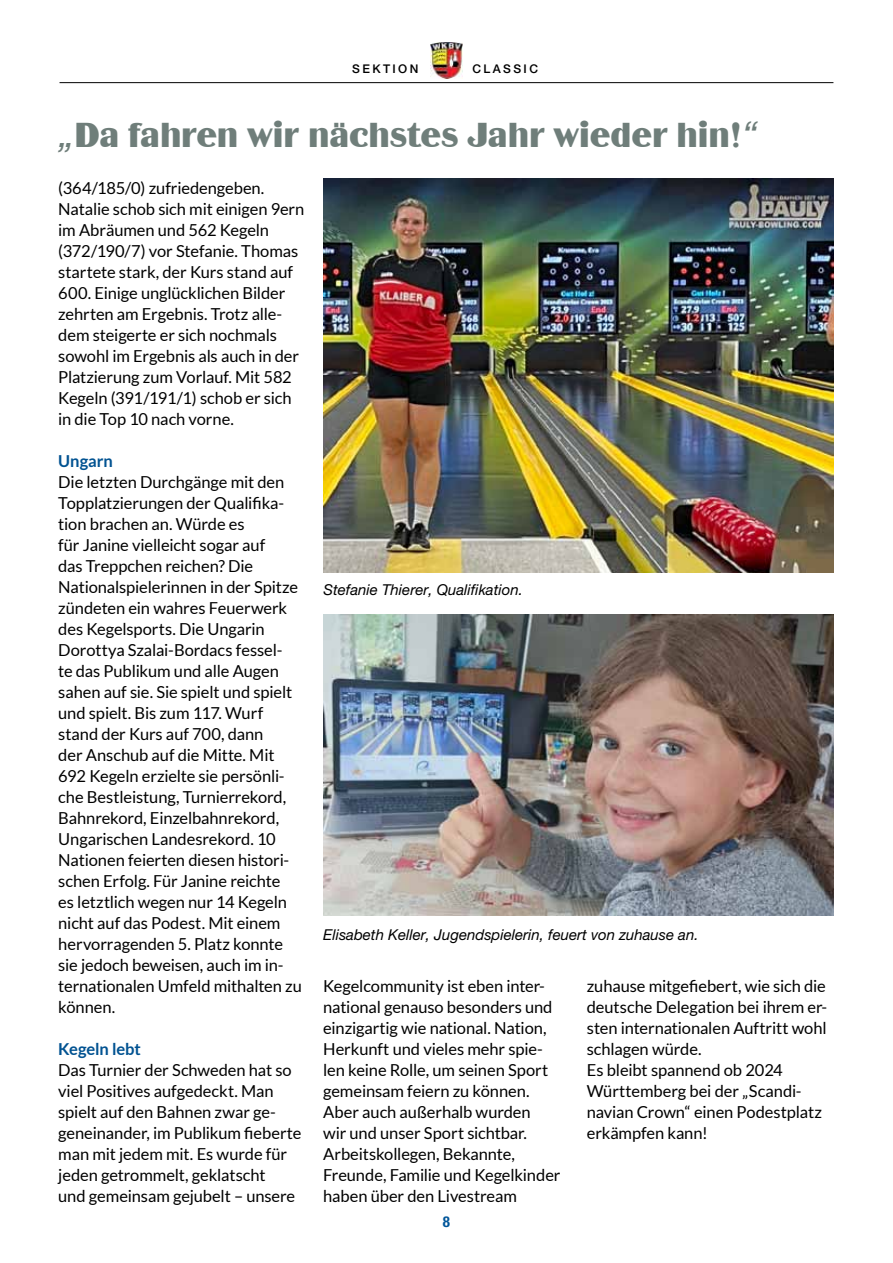
<style>
.page{position:relative;width:893px;height:1263px;background:#fff}
.page>*{position:absolute;margin:0;border:0;box-sizing:border-box;transform-origin:0 0}
.t1{font:36px "Binner D";color:#6f7e7a}
.t2{font:16.5px/21px "Lato";letter-spacing:-.005em;color:#000}
.t3{font:700 16.5px "Lato";letter-spacing:-.005em;color:#005291}
.t4{font:italic 15px "Helvetica Neue LT Pro";color:#000}
.t5{font:700 condensed 15px "Helvetica Neue LT Pro";color:#00569a}
.t6{font:500 12px "Helvetica Neue LT Pro";letter-spacing:.2em;color:#000}
.s1{font-family:"Helvetica Neue LT Pro";font-style:italic}
</style>
<div class="page">
<hr style="left:60px;top:82px;width:773px;height:1px;background:#000">
<img style="left:431px;top:43px;width:31px;height:36px">
<img style="left:323px;top:614px;width:510px;height:301px">
<img style="left:323px;top:179px;width:511px;height:393px">
<p class="t6" style="left:352px;top:62px;width:68px">SEKTION</p>
<p class="t6" style="left:472px;top:62px;width:67px">CLASSIC</p>
<h1 class="t1" style="left:60px;top:115px;width:699px"><span class="s1">„</span>Da fahren wir nächstes Jahr wieder hin!<span class="s1">“</span></h1>
<p class="t2" style="left:58px;top:177px;width:248px">(364/185/0) zufriedengeben.<br>Natalie schob sich mit einigen 9ern im Abräumen und 562 Kegeln (372/190/7) vor Stefanie. Thomas startete stark, der Kurs stand auf<br>600. Einige unglücklichen Bilder zehrten am Ergebnis. Trotz alle&shy;dem steigerte er sich nochmals sowohl im Ergebnis als auch in der<br>Platzierung zum Vorlauf. Mit 582<br>Kegeln (391/191/1) schob er sich in die Top 10 nach vorne.</p>
<p class="t3" style="left:58px;top:452px;width:56px">Ungarn</p>
<p class="t2" style="left:58px;top:472px;width:245px">Die letzten Durchgänge mit den<br>Topplatzierungen der Qualifika&shy;tion brachen an. Würde es<br>für Janine vielleicht sogar auf<br>das Treppchen reichen? Die<br>Nationalspielerinnen in der Spitze zündeten ein wahres Feuerwerk des Kegelsports. Die Ungarin<br>Dorottya Szalai-Bordacs fessel-<br>te das Publikum und alle Augen sahen auf sie. Sie spielt und spielt und spielt. Bis zum 117. Wurf stand der Kurs auf 700, dann<br>der Anschub auf die Mitte. Mit<br>692 Kegeln erzielte sie persönli&shy;che Bestleistung, Turnierrekord,<br>Bahnrekord, Einzelbahnrekord,<br>Ungarischen Landesrekord. 10<br>Nationen feierten diesen histori&shy;schen Erfolg. Für Janine reichte<br>es letztlich wegen nur 14 Kegeln nicht auf das Podest. Mit einem hervorragenden 5. Platz konnte sie jedoch beweisen, auch im in&shy;ternationalen Umfeld mithalten zu können.</p>
<p class="t3" style="left:58px;top:1040px;width:84px">Kegeln lebt</p>
<p class="t2" style="left:58px;top:1060px;width:245px">Das Turnier der Schweden hat so viel Positives aufgedeckt. Man spielt auf den Bahnen zwar ge&shy;geneinander, im Publikum fieberte man mit jedem mit. Es wurde für jeden getrommelt, geklatscht<br>und gemeinsam gejubelt – unsere</p>
<p class="t4" style="left:323px;top:581px;width:201px">Stefanie Thierer, Qualifikation.</p>
<p class="t4" style="left:323px;top:925px;width:377px">Elisabeth Keller, Jugendspielerin, feuert von zuhause an.</p>
<p class="t2" style="left:323px;top:975px;width:239px">Kegelcommunity ist eben inter&shy;national genauso besonders und einzigartig wie national. Nation,<br>Herkunft und vieles mehr spie&shy;len keine Rolle, um seinen Sport gemeinsam feiern zu können.<br>Aber auch außerhalb wurden<br>wir und unser Sport sichtbar.<br>Arbeitskollegen, Bekannte,<br>Freunde, Familie und Kegelkinder haben über den Livestream</p>
<p class="t2" style="left:587px;top:976px;width:242px">zuhause mitgefiebert, wie sich die deutsche Delegation bei ihrem er&shy;sten internationalen Auftritt wohl schlagen würde.<br>Es bleibt spannend ob 2024<br>Württemberg bei der „Scandi&shy;navian Crown“ einen Podestplatz erkämpfen kann!</p>
<p class="t5" style="left:443px;top:1212px;width:9px">8</p>
</div>
